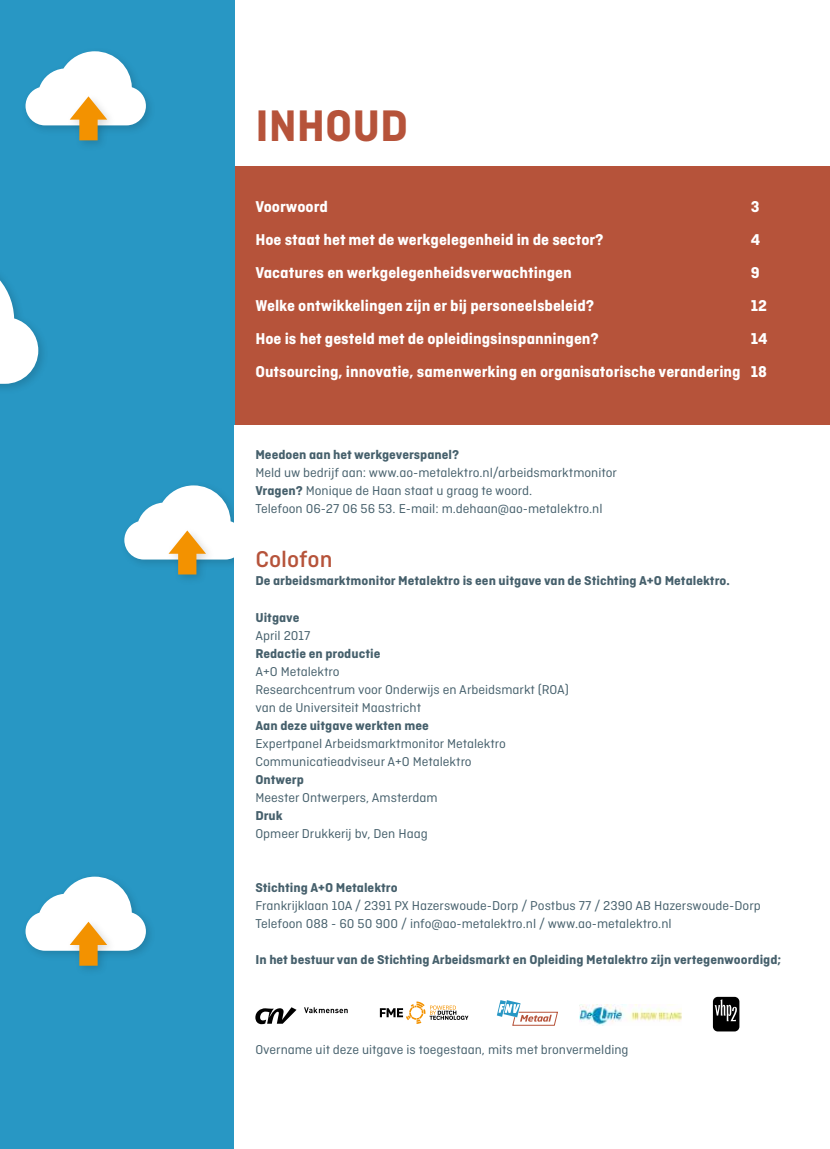
<style>
.page{position:relative;width:830px;height:1149px;background:#fff}
.page>*{position:absolute;margin:0;border:0;box-sizing:border-box;transform-origin:0 0}
.t1{font:700 46.5px "Ciutadella";color:#b6533a}
.t2{font:500 24px "Ciutadella";color:#b6533a;scale:1.04 1}
.t3{font:700 16.5px/33px "Ciutadella";color:#fff;text-align:right}
.t4{font:13.5px/18px "Ciutadella";color:#46606c;scale:1.04 1}
.t5{font:700 13.5px "Ciutadella";color:#46606c;scale:1.04 1}
.s1{font-weight:700}
</style>
<div class="page">
<div style="left:234px;top:166px;width:595px;height:259px;background:#b6533a"></div>
<div style="left:0;top:0;width:234px;height:1148px;background:#2897c4"></div>
<div style="left:0;top:251px;width:50px;height:143px;background:#000;opacity:.15"></div>
<svg style="left:0;top:257px;width:38px;height:126px"></svg>
<div style="left:65px;top:917px;width:52px;height:59px;background:#000;opacity:.15"></div>
<svg style="left:26px;top:876px;width:120px;height:89px"></svg>
<div style="left:164px;top:526px;width:52px;height:59px;background:#000;opacity:.15"></div>
<svg style="left:124px;top:485px;width:110px;height:89px"></svg>
<div style="left:65px;top:92px;width:52px;height:60px;background:#000;opacity:.15"></div>
<svg style="left:26px;top:51px;width:120px;height:89px"></svg>
<div style="left:712px;top:996px;width:27px;height:35px;background:#000;border-radius:5px"></div>
<svg style="left:714px;top:998px;width:22px;height:22px"></svg>
<svg style="left:255px;top:1007px;width:41px;height:16px"></svg>
<svg style="left:304px;top:1007px;width:43px;height:5px"></svg>
<img style="left:579px;top:1004px;width:102px;height:21px">
<svg style="left:379px;top:1001px;width:89px;height:22px"></svg>
<svg style="left:496px;top:1000px;width:62px;height:26px"></svg>
<h1 class="t1" style="left:255px;top:99px;width:154px">INHOUD</h1>
<p class="t3" style="left:255px;top:190px;width:74px">Voorwoord</p>
<p class="t3" style="left:750px;top:190px;width:10px">3</p>
<p class="t3" style="left:255px;top:223px;width:349px">Hoe staat het met de werkgelegenheid in de sector?</p>
<p class="t3" style="left:750px;top:223px;width:11px">4</p>
<p class="t3" style="left:255px;top:256px;width:318px">Vacatures en werkgelegenheidsverwachtingen</p>
<p class="t3" style="left:750px;top:256px;width:10px">9</p>
<p class="t3" style="left:255px;top:289px;width:340px">Welke ontwikkelingen zijn er bij personeelsbeleid?</p>
<p class="t3" style="left:750px;top:289px;width:18px">12</p>
<p class="t3" style="left:255px;top:322px;width:345px">Hoe is het gesteld met de opleidingsinspanningen?</p>
<p class="t3" style="left:255px;top:322px;width:513px">14<br>Outsourcing, innovatie, samenwerking en organisatorische verandering 18</p>
<p class="t5" style="left:255px;top:447px;width:197px">Meedoen aan het werkgeverspanel?</p>
<p class="t4" style="left:255px;top:464px;width:349px">Meld uw bedrijf aan: www.ao-metalektro.nl/arbeidsmarktmonitor<br><span class="s1">Vragen?</span> Monique de Haan staat u graag te woord.<br>Telefoon 06-27 06 56 53. E-mail: m.dehaan@ao-metalektro.nl</p>
<h2 class="t2" style="left:255px;top:546px;width:76px">Colofon</h2>
<p class="t5" style="left:255px;top:573px;width:457px">De arbeidsmarktmonitor Metalektro is een uitgave van de Stichting A+O Metalektro.</p>
<p class="t5" style="left:255px;top:609px;width:44px">Uitgave</p>
<p class="t4" style="left:255px;top:626px;width:54px">April 2017</p>
<p class="t5" style="left:255px;top:645px;width:122px">Redactie en productie</p>
<p class="t4" style="left:255px;top:661px;width:303px">A+O Metalektro<br>Researchcentrum voor Onderwijs en Arbeidsmarkt (ROA) van de Universiteit Maastricht</p>
<p class="t5" style="left:255px;top:717px;width:168px">Aan deze uitgave werkten mee</p>
<p class="t4" style="left:255px;top:733px;width:242px">Expertpanel Arbeidsmarktmonitor Metalektro<br>Communicatieadviseur A+O Metalektro</p>
<p class="t5" style="left:255px;top:771px;width:48px">Ontwerp</p>
<p class="t4" style="left:255px;top:787px;width:176px">Meester Ontwerpers, Amsterdam</p>
<p class="t5" style="left:255px;top:807px;width:28px">Druk</p>
<p class="t4" style="left:255px;top:823px;width:167px">Opmeer Drukkerij bv, Den Haag</p>
<p class="t5" style="left:255px;top:879px;width:138px">Stichting A+O Metalektro</p>
<p class="t4" style="left:255px;top:895px;width:487px">Frankrijklaan 10A / 2391 PX Hazerswoude-Dorp / Postbus 77 / 2390 AB Hazerswoude-Dorp<br>Telefoon 088 - 60 50 900 / info@ao-metalektro.nl / www.ao-metalektro.nl</p>
<p class="t5" style="left:255px;top:951px;width:507px">In het bestuur van de Stichting Arbeidsmarkt en Opleiding Metalektro zijn vertegenwoordigd;</p>
<p class="t4" style="left:255px;top:1039px;width:360px">Overname uit deze uitgave is toegestaan, mits met bronvermelding</p>
</div>
